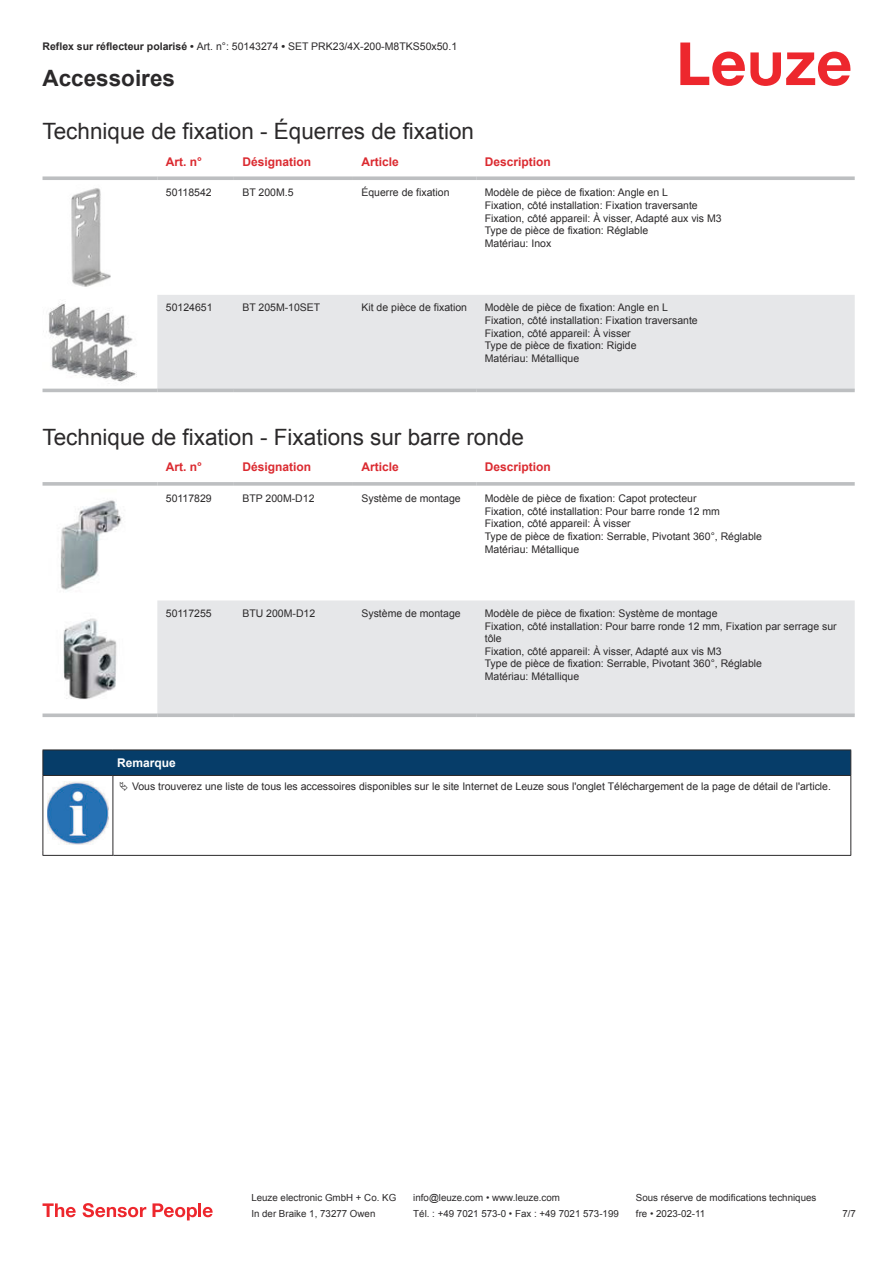
<style>
.page{position:relative;width:893px;height:1263px;background:#fff}
.page>*{position:absolute;margin:0;border:0;box-sizing:border-box;transform-origin:0 0}
.t1{font:22.5px "Arial";color:#2b292a}
.t2{font:700 22.5px "Arial";color:#2b292a}
.t3{font:700 12px "Arial";color:#db2a30}
.t4{font:700 12px "Arial";color:#fff}
.t5{font:10.5px/12.6px "Arial";color:#2b292a}
.t6{font:9.75px "Arial";color:#2b292a}
.s1{font-weight:700}
</style>
<div class="page">
<svg style="left:680px;top:43px;width:170px;height:43px"></svg>
<svg style="left:43px;top:388px;width:811px;height:5px"></svg>
<div style="left:157px;top:295px;width:698px;height:94px;background:#e6e7e9"></div>
<svg style="left:43px;top:176px;width:114px;height:4px"></svg>
<svg style="left:157px;top:176px;width:77px;height:4px"></svg>
<svg style="left:234px;top:176px;width:119px;height:4px"></svg>
<svg style="left:353px;top:176px;width:123px;height:4px"></svg>
<svg style="left:476px;top:176px;width:379px;height:4px;background:#c4c6c8"></svg>
<hr style="left:43px;top:389px;width:114px;height:3px;background:#bdbfc1">
<hr style="left:157px;top:389px;width:77px;height:3px;background:#bdbfc1">
<hr style="left:234px;top:389px;width:119px;height:3px;background:#bdbfc1">
<hr style="left:353px;top:389px;width:123px;height:3px;background:#bdbfc1">
<hr style="left:476px;top:389px;width:379px;height:3px;background:#bdbfc1">
<img style="left:71px;top:188px;width:40px;height:99px">
<img style="left:48px;top:301px;width:89px;height:81px">
<div style="left:157px;top:600px;width:698px;height:113px;background:#e6e7e9"></div>
<svg style="left:43px;top:482px;width:114px;height:4px"></svg>
<svg style="left:157px;top:482px;width:77px;height:4px"></svg>
<svg style="left:234px;top:482px;width:119px;height:4px"></svg>
<svg style="left:353px;top:482px;width:123px;height:4px"></svg>
<svg style="left:476px;top:482px;width:379px;height:4px;background:#c3c5c7"></svg>
<svg style="left:43px;top:713px;width:114px;height:4px"></svg>
<svg style="left:157px;top:713px;width:77px;height:4px"></svg>
<svg style="left:234px;top:713px;width:119px;height:4px"></svg>
<svg style="left:353px;top:713px;width:123px;height:4px"></svg>
<svg style="left:476px;top:713px;width:379px;height:4px;background:#c2c4c6"></svg>
<img style="left:60px;top:500px;width:62px;height:90px">
<img style="left:63px;top:618px;width:54px;height:82px">
<svg style="left:44px;top:776px;width:806px;height:79px"></svg>
<hr style="left:43px;top:749px;width:70px;height:1px;background:#2b292a">
<hr style="left:43px;top:775px;width:70px;height:1px;background:#2b292a">
<hr style="left:113px;top:749px;width:738px;height:1px;background:#2b292a">
<div style="left:43px;top:750px;width:808px;height:25px;background:#063d69"></div>
<hr style="left:113px;top:775px;width:738px;height:1px;background:#2b292a">
<hr style="left:43px;top:776px;width:1px;height:75px;background:#2b292a">
<hr style="left:113px;top:776px;width:1px;height:75px;background:#2b292a">
<hr style="left:850px;top:776px;width:1px;height:75px;background:#2b292a">
<hr style="left:43px;top:855px;width:70px;height:1px;background:#2b292a">
<hr style="left:113px;top:855px;width:738px;height:1px;background:#2b292a">
<img style="left:47px;top:782px;width:61px;height:63px">
<div style="left:115px;top:776px;width:734px;height:21px;background:#fff"></div>
<svg style="left:43px;top:1203px;width:33px;height:14px"></svg>
<svg style="left:83px;top:1203px;width:63px;height:14px"></svg>
<svg style="left:153px;top:1203px;width:44px;height:17px"></svg>
<hr style="left:198px;top:1203px;width:3px;height:14px;background:#ed272d">
<svg style="left:203px;top:1207px;width:10px;height:10px"></svg>
<p class="t5" style="left:43px;top:41px;width:416px"><span class="s1">Reflex sur réflecteur polarisé •</span> Art. n°: 50143274 <span class="s1">•</span> SET PRK23/4X-200-M8TKS50x50.1</p>
<h1 class="t2" style="left:43px;top:70px;width:134px">Accessoires</h1>
<h1 class="t1" style="left:43px;top:123px;width:433px">Technique de fixation - Équerres de fixation</h1>
<p class="t3" style="left:166px;top:157px;width:38px">Art. n°</p>
<p class="t3" style="left:242px;top:157px;width:70px">Désignation</p>
<p class="t3" style="left:361px;top:157px;width:39px">Article</p>
<p class="t3" style="left:485px;top:157px;width:68px">Description</p>
<p class="t5" style="left:166px;top:187px;width:47px">50118542</p>
<p class="t5" style="left:242px;top:187px;width:53px">BT 200M.5</p>
<p class="t5" style="left:361px;top:187px;width:90px">Équerre de fixation</p>
<p class="t5" style="left:485px;top:187px;width:238px">Modèle de pièce de fixation: Angle en L<br>Fixation, côté installation: Fixation traversante Fixation, côté appareil: À visser, Adapté aux vis M3<br>Type de pièce de fixation: Réglable<br>Matériau: Inox</p>
<p class="t5" style="left:166px;top:302px;width:48px">50124651</p>
<p class="t5" style="left:242px;top:302px;width:80px">BT 205M-10SET</p>
<p class="t5" style="left:361px;top:302px;width:107px">Kit de pièce de fixation</p>
<p class="t5" style="left:485px;top:302px;width:215px">Modèle de pièce de fixation: Angle en L Fixation, côté installation: Fixation traversante Fixation, côté appareil: À visser<br>Type de pièce de fixation: Rigide<br>Matériau: Métallique</p>
<h1 class="t1" style="left:43px;top:429px;width:483px">Technique de fixation - Fixations sur barre ronde</h1>
<p class="t3" style="left:166px;top:462px;width:38px">Art. n°</p>
<p class="t3" style="left:242px;top:462px;width:70px">Désignation</p>
<p class="t3" style="left:361px;top:462px;width:39px">Article</p>
<p class="t3" style="left:485px;top:462px;width:68px">Description</p>
<p class="t5" style="left:166px;top:493px;width:47px">50117829</p>
<p class="t5" style="left:242px;top:493px;width:74px">BTP 200M-D12</p>
<p class="t5" style="left:361px;top:493px;width:101px">Système de montage</p>
<p class="t5" style="left:485px;top:493px;width:279px">Modèle de pièce de fixation: Capot protecteur<br>Fixation, côté installation: Pour barre ronde 12 mm Fixation, côté appareil: À visser<br>Type de pièce de fixation: Serrable, Pivotant 360°, Réglable Matériau: Métallique</p>
<p class="t5" style="left:166px;top:608px;width:47px">50117255</p>
<p class="t5" style="left:242px;top:608px;width:74px">BTU 200M-D12</p>
<p class="t5" style="left:361px;top:608px;width:101px">Système de montage</p>
<p class="t5" style="left:485px;top:608px;width:353px">Modèle de pièce de fixation: Système de montage<br>Fixation, côté installation: Pour barre ronde 12 mm, Fixation par serrage sur tôle<br>Fixation, côté appareil: À visser, Adapté aux vis M3<br>Type de pièce de fixation: Serrable, Pivotant 360°, Réglable<br>Matériau: Métallique</p>
<p class="t4" style="left:117px;top:758px;width:60px">Remarque</p>
<p class="t5" style="left:132px;top:781px;width:700px">Vous trouverez une liste de tous les accessoires disponibles sur le site Internet de Leuze sous l'onglet Téléchargement de la page de détail de l'article.</p>
<p class="t6" style="left:251px;top:1194px;width:146px">Leuze electronic GmbH + Co. KG</p>
<p class="t6" style="left:413px;top:1194px;width:148px">info@leuze.com • www.leuze.com</p>
<p class="t6" style="left:636px;top:1194px;width:182px">Sous réserve de modifications techniques</p>
<p class="t6" style="left:251px;top:1210px;width:126px">In der Braike 1, 73277 Owen</p>
<p class="t6" style="left:413px;top:1210px;width:207px">Tél. : +49 7021 573-0 • Fax : +49 7021 573-199</p>
<p class="t6" style="left:636px;top:1210px;width:71px">fre • 2023-02-11</p>
<p class="t6" style="left:842px;top:1210px;width:15px">7 /7</p>
</div>
